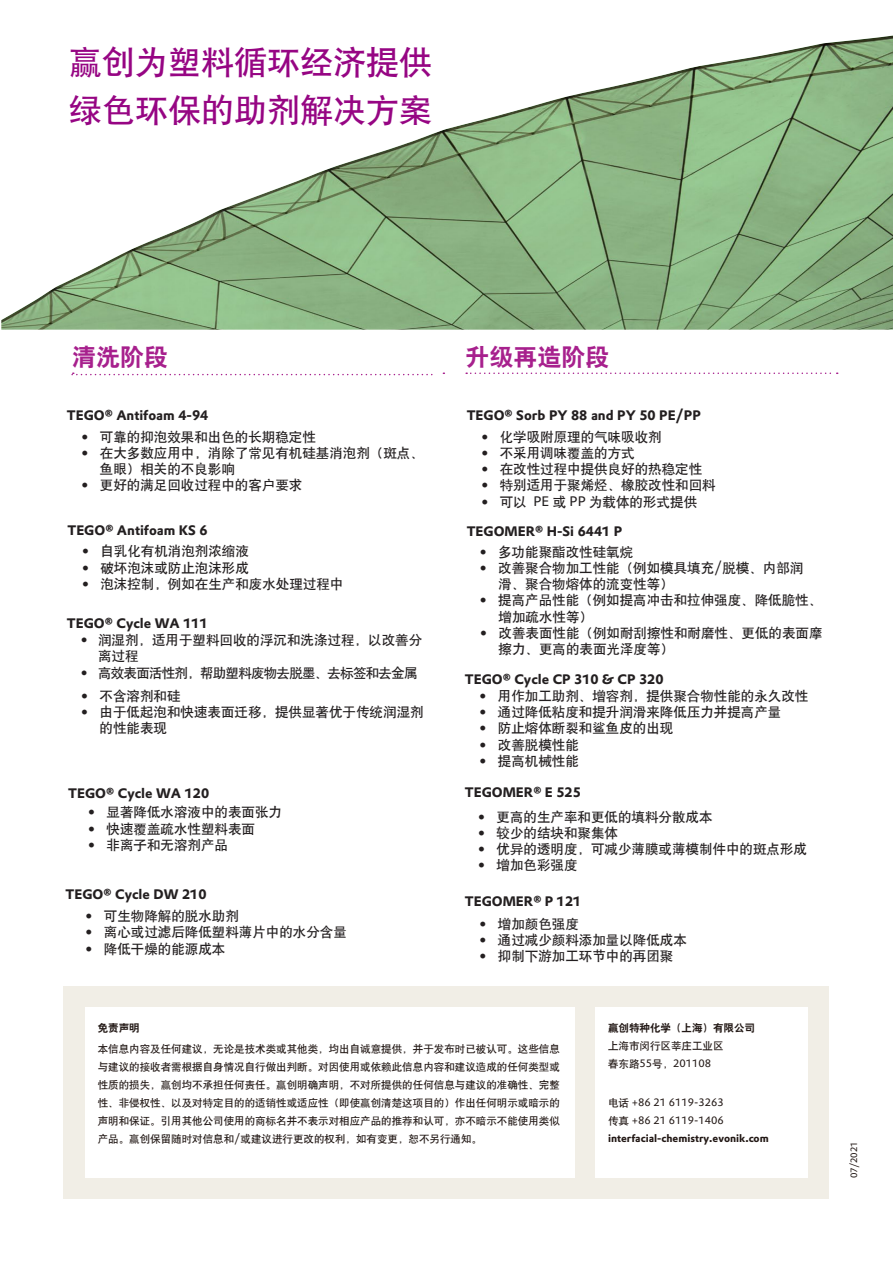
<style>
.page{position:relative;width:893px;height:1263px;background:#fff}
.page>*{position:absolute;margin:0;border:0;box-sizing:border-box;transform-origin:0 0}
.t1{font:33px/48px "H Yb 1 gj";color:#960583}
.t2{font:24px "H Yb 2 gj";color:#a7208d}
.t3{font:13.5px/16.2px "H Yb 1 gj";color:#231f20}
.t4{font:700 13.5px/16.5px "Evonik Prokyon";color:#231f20}
.t5{font:10.5px/18px "H Yb 1 gj";color:#221815;text-align:justify}
.t6{font:700 10.5px/17.7px "Evonik Prokyon";color:#221815}
.t7{font:10.5px "H Yb 2 gj";color:#221815}
.t8{font:10.5px "Evonik Prokyon";color:#221815}
.t9{font:9px "Evonik Prokyon";letter-spacing:-.005em;color:#221815}
.s1{font-family:"Evonik Prokyon"}
.s2{font-family:"H Yb 1 gj"}
.s3{font-family:"H Yb 1 gj";font-weight:400}
.s4{font-weight:400}
</style>
<div class="page">
<img style="left:1px;top:35px;width:892px;height:295px">
<div style="left:64px;top:986px;width:765px;height:213px;background:#f1eee6"></div>
<div style="left:85px;top:1008px;width:489px;height:170px;background:#fff"></div>
<div style="left:595px;top:1008px;width:213px;height:170px;background:#fff"></div>
<svg style="left:72px;top:372px;width:361px;height:3px"></svg>
<svg style="left:466px;top:372px;width:372px;height:2px"></svg>
<h1 class="t1" style="left:69px;top:38px;width:365px">赢创为塑料循环经济提供绿色环保的助剂解决方案</h1>
<h2 class="t2" style="left:72px;top:345px;width:97px">清洗阶段</h2>
<p class="t4" style="left:67px;top:406px;width:143px">TEGO® Antifoam 4-94</p>
<p class="t3" style="left:82px;top:429px;width:236px">• 可靠的抑泡效果和出色的长期稳定性</p>
<p class="t3" style="left:100px;top:445px;width:325px;text-indent:-18px">• 在大多数应用中，消除了常见有机硅基消泡剂（斑点、鱼眼）相关的不良影响</p>
<p class="t3" style="left:82px;top:477px;width:222px">• 更好的满足回收过程中的客户要求</p>
<p class="t4" style="left:67px;top:521px;width:142px">TEGO® Antifoam KS 6</p>
<p class="t3" style="left:82px;top:543px;width:168px">• 自乳化有机消泡剂浓缩液</p>
<p class="t3" style="left:82px;top:559px;width:168px">• 破坏泡沫或防止泡沫形成</p>
<p class="t3" style="left:82px;top:576px;width:262px">• 泡沫控制，例如在生产和废水处理过程中</p>
<p class="t4" style="left:80px;top:614px;width:129px;text-indent:-13px">TEGO® Cycle WA 111 •</p>
<p class="t4" style="left:80px;top:663px;width:10px">•</p>
<p class="t3" style="left:98px;top:632px;width:325px">润湿剂，适用于塑料回收的浮沉和洗涤过程，以改善分离过程<br>高效表面活性剂，帮助塑料废物去脱墨、去标签和去金属</p>
<p class="t3" style="left:82px;top:688px;width:100px">• 不含溶剂和硅</p>
<p class="t3" style="left:100px;top:704px;width:325px;text-indent:-18px">• 由于低起泡和快速表面迁移，提供显著优于传统润湿剂的性能表现</p>
<p class="t4" style="left:68px;top:783px;width:142px">TEGO® Cycle WA 120</p>
<p class="t3" style="left:89px;top:804px;width:195px">• 显著降低水溶液中的表面张力</p>
<p class="t3" style="left:89px;top:820px;width:168px">• 快速覆盖疏水性塑料表面</p>
<p class="t3" style="left:89px;top:837px;width:141px">• 非离子和无溶剂产品</p>
<p class="t4" style="left:66px;top:884px;width:142px">TEGO® Cycle DW 210</p>
<p class="t3" style="left:86px;top:908px;width:155px">• 可生物降解的脱水助剂</p>
<p class="t3" style="left:86px;top:924px;width:262px">• 离心或过滤后降低塑料薄片中的水分含量</p>
<p class="t3" style="left:86px;top:940px;width:141px">• 降低干燥的能源成本</p>
<h2 class="t2" style="left:465px;top:345px;width:145px">升级再造阶段</h2>
<p class="t4" style="left:467px;top:406px;width:236px">TEGO® Sorb PY 88 and PY 50 PE/PP</p>
<p class="t3" style="left:482px;top:429px;width:181px">• 化学吸附原理的气味吸收剂</p>
<p class="t3" style="left:482px;top:445px;width:154px">• 不采用调味覆盖的方式</p>
<p class="t3" style="left:482px;top:461px;width:222px">• 在改性过程中提供良好的热稳定性</p>
<p class="t3" style="left:482px;top:477px;width:235px">• 特别适用于聚烯烃、橡胶改性和回料</p>
<p class="t3" style="left:482px;top:493px;width:217px">• 可以 <span class="s1">PE</span> 或 <span class="s1">PP</span> 为载体的形式提供</p>
<p class="t4" style="left:467px;top:522px;width:157px">TEGOMER® H-Si 6441 P</p>
<p class="t3" style="left:480px;top:544px;width:154px">• 多功能聚酯改性硅氧烷</p>
<p class="t3" style="left:498px;top:560px;width:307px;text-indent:-18px">• 改善聚合物加工性能（例如模具填充<span class="s1">/</span>脱模、内部润滑、聚合物熔体的流变性等）</p>
<p class="t3" style="left:499px;top:592px;width:325px;text-indent:-18px">• 提高产品性能（例如提高冲击和拉伸强度、降低脆性、增加疏水性等）</p>
<p class="t3" style="left:499px;top:625px;width:325px;text-indent:-18px">• 改善表面性能（例如耐刮擦性和耐磨性、更低的表面摩擦力、更高的表面光泽度等）</p>
<p class="t4" style="left:465px;top:669px;width:200px">TEGO® Cycle CP 310 &amp; CP 320</p>
<p class="t3" style="left:480px;top:688px;width:330px">• 用作加工助剂、增容剂，提供聚合物性能的永久改性</p>
<p class="t3" style="left:480px;top:704px;width:303px">• 通过降低粘度和提升润滑来降低压力并提高产量</p>
<p class="t3" style="left:480px;top:720px;width:195px">• 防止熔体断裂和鲨鱼皮的出现</p>
<p class="t3" style="left:480px;top:736px;width:100px">• 改善脱模性能</p>
<p class="t3" style="left:480px;top:753px;width:100px">• 提高机械性能</p>
<p class="t4" style="left:465px;top:782px;width:118px">TEGOMER® E 525</p>
<p class="t3" style="left:479px;top:809px;width:235px">• 更高的生产率和更低的填料分散成本</p>
<p class="t3" style="left:479px;top:825px;width:141px">• 较少的结块和聚集体</p>
<p class="t3" style="left:479px;top:841px;width:330px">• 优异的透明度，可减少薄膜或薄模制件中的斑点形成</p>
<p class="t3" style="left:479px;top:857px;width:100px">• 增加色彩强度</p>
<p class="t4" style="left:465px;top:891px;width:118px">TEGOMER® P 121</p>
<p class="t3" style="left:480px;top:915px;width:100px">• 增加颜色强度</p>
<p class="t3" style="left:480px;top:932px;width:208px">• 通过减少颜料添加量以降低成本</p>
<p class="t3" style="left:480px;top:948px;width:195px">• 抑制下游加工环节中的再团聚</p>
<p class="t7" style="left:98px;top:1022px;width:43px">免责声明</p>
<p class="t5" style="left:98px;top:1040px;width:463px">本信息内容及任何建议，无论是技术类或其他类，均出自诚意提供，并于发布时已被认可。这些信息与建议的接收者需根据自身情况自行做出判断。对因使用或依赖此信息内容和建议造成的任何类型或性质的损失，赢创均不承担任何责任。赢创明确声明，不对所提供的任何信息与建议的准确性、完整性、非侵权性、以及对特定目的的适销性或适应性（即使赢创清楚这项目的）作出任何明示或暗示的声明和保证。引用其他公司使用的商标名并不表示对相应产品的推荐和认可，亦不暗示不能使用类似产品。赢创保留随时对信息和<span class="s1">/</span>或建议进行更改的权利，如有变更，恕不另行通知。</p>
<p class="t7" style="left:608px;top:1022px;width:148px">赢创特种化学（上海）有限公司</p>
<p class="t5" style="left:608px;top:1037px;width:117px">上海市闵行区莘庄工业区</p>
<p class="t8" style="left:608px;top:1055px;width:105px"><span class="s2">春东路</span>55<span class="s2">号，</span>201108</p>
<p class="t6" style="left:608px;top:1093px;width:162px"><span class="s3">电话</span> <span class="s4">+86 21 6119-3263<br></span><span class="s3">传真</span> <span class="s4">+86 21 6119-1406 </span>interfacial-chemistry.evonik.com</p>
<p class="t9" style="left:847px;top:1178px;width:38px;rotate:-90deg">07/2021</p>
</div>
